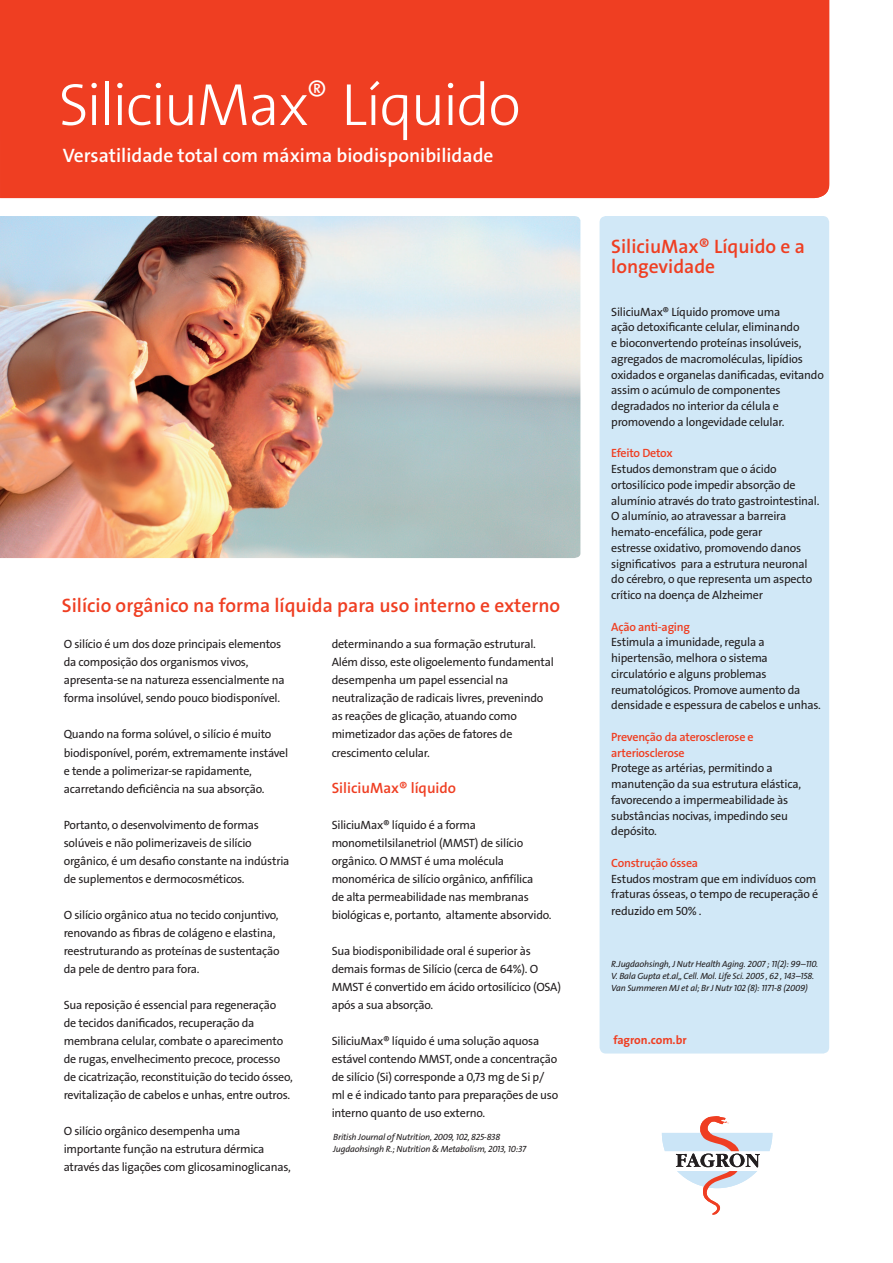
<style>
.page{position:relative;width:893px;height:1263px;background:#fff}
.page>*{position:absolute;margin:0;border:0;box-sizing:border-box;transform-origin:0 0}
.Style_3{font:60px "The Sans LP3 Lig";letter-spacing:-.03em;color:#fff}
.t1{font:19.5px/19.5px "The Sans LP6 Se Bld";color:#ef3e22}
.Style_5{font:19.5px "The Sans LP6 Se Bld";color:#fff}
.t2{font:15px "The Sans LP6 Se Bld";color:#ef3e22}
.Bullet{font:12px/18px "The Sans LP5 Plain";letter-spacing:-.02em;color:#231f20}
.Bullet-2{font:12px/15.8px "The Sans LP6 Se Bld";letter-spacing:-.02em;color:#ef3e22}
.t3{font:12px "The Sans LP7 Bld";color:#ef3e22}
.Bullet-3{font:9px "The Sans LP5 Plain IT";letter-spacing:-.02em;color:#231f20}
</style>
<div class="page">
<div style="left:0;top:0;width:829px;height:198px;background:#ef3e22"></div>
<img style="left:0;top:216px;width:580px;height:342px">
<div style="left:600px;top:217px;width:228px;height:835px;background:#d1e8f7;border-radius:6px"></div>
<svg style="left:662px;top:1116px;width:110px;height:99px"></svg>
<p class="Style_3" style="left:59px;top:66px;width:464px">SiliciuMax<sup>®</sup> Líquido</p>
<p class="Style_5" style="left:63px;top:143px;width:432px">Versatilidade total com máxima biodisponibilidade</p>
<h1 class="Style_3" style="left:59px;top:66px;width:111px">T tle</h1>
<h2 class="Style_5" style="left:63px;top:143px;width:68px">Subti le</h2>
<p class="t1" style="left:62px;top:596px;width:500px">Silício orgânico na forma líquida para uso interno e externo</p>
<p class="Bullet" style="left:64px;top:635px;width:222px">O silício é um dos doze principais elementos da composição dos organismos vivos, apresenta-se na natureza essencialmente na forma insolúvel, sendo pouco biodisponível.</p>
<p class="Bullet" style="left:64px;top:725px;width:226px">Quando na forma solúvel, o silício é muito biodisponível, porém, extremamente instável e tende a polimerizar-se rapidamente, acarretando deficiência na sua absorção.</p>
<p class="Bullet" style="left:64px;top:815px;width:227px">Portanto, o desenvolvimento de formas solúveis e não polimerizaveis de silício orgânico, é um desafio constante na indústria de suplementos e dermocosméticos.</p>
<p class="Bullet" style="left:64px;top:905px;width:217px">O silício orgânico atua no tecido conjuntivo, renovando as fibras de colágeno e elastina, reestruturando as proteínas de sustentação da pele de dentro para fora.</p>
<p class="Bullet" style="left:64px;top:995px;width:231px">Sua reposição é essencial para regeneração<br>de tecidos danificados, recuperação da membrana celular, combate o aparecimento de rugas, envelhecimento precoce, processo de cicatrização, reconstituição do tecido ósseo, revitalização de cabelos e unhas, entre outros.</p>
<p class="Bullet" style="left:64px;top:1121px;width:229px">O silício orgânico desempenha uma importante função na estrutura dérmica através das ligações com glicosaminoglicanas,</p>
<p class="Bullet" style="left:332px;top:635px;width:206px">determinando a sua formação estrutural.</p>
<p class="Bullet" style="left:332px;top:653px;width:224px">Além disso, este oligoelemento fundamental desempenha um papel essencial na neutralização de radicais livres, prevenindo as reações de glicação, atuando como mimetizador das ações de fatores de crescimento celular.</p>
<p class="t2" style="left:332px;top:778px;width:126px">SiliciuMax® líquido</p>
<p class="Bullet" style="left:332px;top:815px;width:221px">SiliciuMax® líquido é a forma monometilsilanetriol (MMST) de silício orgânico. O MMST é uma molécula monomérica de silício orgânico, anfifílica<br>de alta permeabilidade nas membranas biológicas e, portanto, altamente absorvido.</p>
<p class="Bullet" style="left:332px;top:941px;width:231px">Sua biodisponibilidade oral é superior às demais formas de Silício (cerca de 64%). O MMST é convertido em ácido ortosilícico (OSA) após a sua absorção.</p>
<p class="Bullet" style="left:332px;top:1031px;width:228px">SiliciuMax® líquido é uma solução aquosa estável contendo MMST, onde a concentração de silício (Si) corresponde a 0,73 mg de Si p/ ml e é indicado tanto para preparações de uso interno quanto de uso externo.</p>
<p class="Bullet-3" style="left:333px;top:1131px;width:168px">British Journal of Nutrition, 2009, 102, 825-838</p>
<p class="Bullet-3" style="left:333px;top:1143px;width:194px">Jugdaohsingh R.; Nutrition &amp; Metabolism, 2013, 10:37</p>
<p class="t1" style="left:611px;top:237px;width:195px">SiliciuMax® Líquido e a longevidade</p>
<p class="Bullet" style="left:611px;top:304px;width:214px;line-height:15.8px">SiliciuMax® Líquido promove uma<br>ação detoxificante celular, eliminando<br>e bioconvertendo proteínas insolúveis, agregados de macromoléculas, lipídios oxidados e organelas danificadas, evitando assim o acúmulo de componentes degradados no interior da célula e promovendo a longevidade celular.</p>
<p class="Bullet-2" style="left:611px;top:445px;width:63px">Efeito Detox</p>
<p class="Bullet" style="left:611px;top:461px;width:210px;line-height:15.8px">Estudos demonstram que o ácido ortosilícico pode impedir absorção de alumínio através do trato gastrointestinal.<br>O alumínio, ao atravessar a barreira hemato-encefálica, pode gerar<br>estresse oxidativo, promovendo danos significativos para a estrutura neuronal do cérebro, o que representa um aspecto crítico na doença de Alzheimer</p>
<p class="Bullet-2" style="left:611px;top:619px;width:80px">Ação anti-aging</p>
<p class="Bullet" style="left:611px;top:634px;width:211px;line-height:15.8px">Estimula a imunidade, regula a hipertensão, melhora o sistema circulatório e alguns problemas reumatológicos. Promove aumento da densidade e espessura de cabelos e unhas.</p>
<p class="Bullet-2" style="left:611px;top:729px;width:144px">Prevenção da aterosclerose e arteriosclerose</p>
<p class="Bullet" style="left:611px;top:760px;width:191px;line-height:15.8px">Protege as artérias, permitindo a manutenção da sua estrutura elástica, favorecendo a impermeabilidade às substâncias nocivas, impedindo seu depósito.</p>
<p class="Bullet-2" style="left:611px;top:855px;width:88px">Construção óssea</p>
<p class="Bullet" style="left:611px;top:870px;width:209px;line-height:16.2px">Estudos mostram que em indivíduos com fraturas ósseas, o tempo de recuperação é reduzido em 50% .</p>
<p class="Bullet-3" style="left:611px;top:959px;width:208px">R.Jugdaohsingh, J Nutr Health Aging. 2007 ; 11(2): 99–110.</p>
<p class="Bullet-3" style="left:611px;top:971px;width:204px">V. Bala Gupta et.al,, Cell. Mol. Life Sci. 2005 , 62 , 143–158.</p>
<p class="Bullet-3" style="left:611px;top:983px;width:198px">Van Summeren MJ et al; Br J Nutr 102 (8): 1171-8 (2009)</p>
<p class="t3" style="left:613px;top:1032px;width:75px">fagron.com.br</p>
</div>
